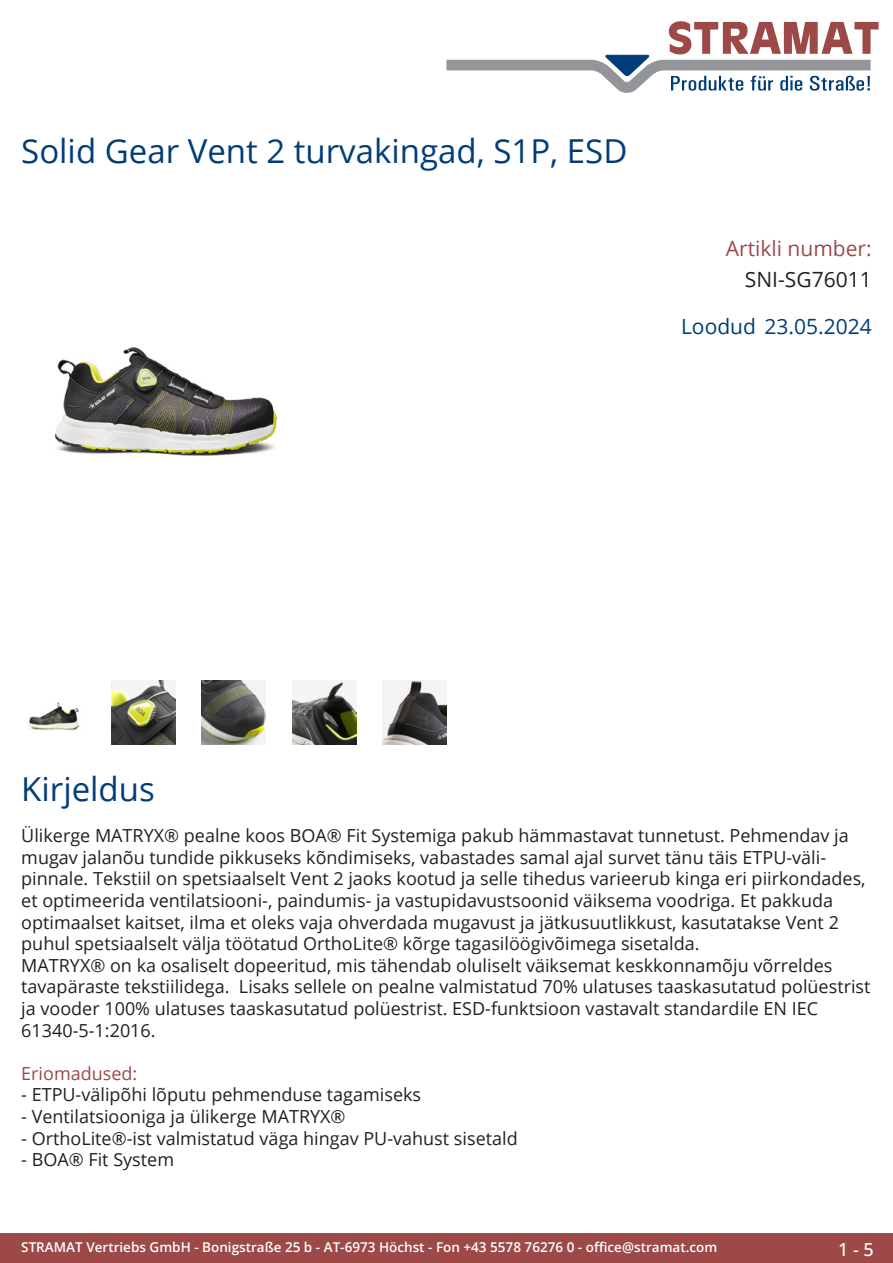
<style>
.page{position:relative;width:893px;height:1263px;background:#fff}
.page>*{position:absolute;margin:0;border:0;box-sizing:border-box;transform-origin:0 0}
.Produkttitel{font:33px "Open Sans";color:#003d78}
.Erstellungsdatum{font:21px "Open Sans";color:#003d78}
.TechDaten_Überschrif{font:21px "Open Sans";color:#9c4948}
.TechDaten_Inhalt{font:21px "Open Sans";color:#231f20}
.Beschreibung_Text{font:18px/21.6px "Open Sans";color:#231f20}
.Beschreibung_Text-2{font:18px "Open Sans";color:#9c4948}
.t1{font:500 18px "Open Sans";color:#fff}
.t2{font:600 13.5px "Open Sans";color:#fff}
</style>
<div class="page">
<div style="left:0;top:1233px;width:893px;height:30px;background:#9c4948"></div>
<svg style="left:446px;top:21px;width:433px;height:72px"></svg>
<img style="left:54px;top:347px;width:224px;height:109px">
<img style="left:28px;top:702px;width:51px;height:28px">
<img style="left:112px;top:680px;width:63px;height:64px">
<img style="left:202px;top:680px;width:64px;height:64px">
<img style="left:292px;top:680px;width:64px;height:64px">
<img style="left:383px;top:680px;width:63px;height:64px">
<p class="Produkttitel" style="left:21px;top:128px;width:608px">Solid Gear Vent 2 turvakingad, S1P, ESD</p>
<p class="TechDaten_Überschrif" style="left:726px;top:234px;width:147px">Artikli number:</p>
<p class="TechDaten_Inhalt" style="left:745px;top:265px;width:128px">SNI-SG76011</p>
<p class="Erstellungsdatum" style="left:681px;top:312px;width:192px">Loodud 23.05.2024</p>
<p class="Produkttitel" style="left:21px;top:766px;width:135px">Kirjeldus</p>
<p class="Beschreibung_Text" style="left:21px;top:824px;width:851px">Ülikerge MATRYX® pealne koos BOA® Fit Systemiga pakub hämmastavat tunnetust. Pehmendav ja mugav jalanõu tundide pikkuseks kõndimiseks, vabastades samal ajal survet tänu täis ETPU-väli&shy;pinnale. Tekstiil on spetsiaalselt Vent 2 jaoks kootud ja selle tihedus varieerub kinga eri piirkondades, et optimeerida ventilatsiooni-, paindumis- ja vastupidavustsoonid väiksema voodriga. Et pakkuda optimaalset kaitset, ilma et oleks vaja ohverdada mugavust ja jätkusuutlikkust, kasutatakse Vent 2 puhul spetsiaalselt välja töötatud OrthoLite® kõrge tagasilöögivõimega sisetalda.<br>MATRYX® on ka osaliselt dopeeritud, mis tähendab oluliselt väiksemat keskkonnamõju võrreldes tavapäraste tekstiilidega. Lisaks sellele on pealne valmistatud 70% ulatuses taaskasutatud polüestrist ja vooder 100% ulatuses taaskasutatud polüestrist. ESD-funktsioon vastavalt standardile EN IEC 61340-5-1:2016.</p>
<p class="Beschreibung_Text-2" style="left:21px;top:1061px;width:118px">Eriomadused:</p>
<p class="Beschreibung_Text" style="left:21px;top:1083px;width:401px">- ETPU-välipõhi lõputu pehmenduse tagamiseks</p>
<p class="Beschreibung_Text" style="left:21px;top:1105px;width:326px">- Ventilatsiooniga ja ülikerge MATRYX®</p>
<p class="Beschreibung_Text" style="left:21px;top:1127px;width:498px">- OrthoLite®-ist valmistatud väga hingav PU-vahust sisetald</p>
<p class="Beschreibung_Text" style="left:21px;top:1148px;width:154px">- BOA® Fit System</p>
<p class="t2" style="left:21px;top:1238px;width:698px">STRAMAT Vertriebs GmbH - Bonigstraße 25 b - AT-6973 Höchst - Fon +43 5578 76276 0 - office@stramat.com</p>
<p class="t1" style="left:838px;top:1237px;width:37px">1 - 5</p>
</div>
